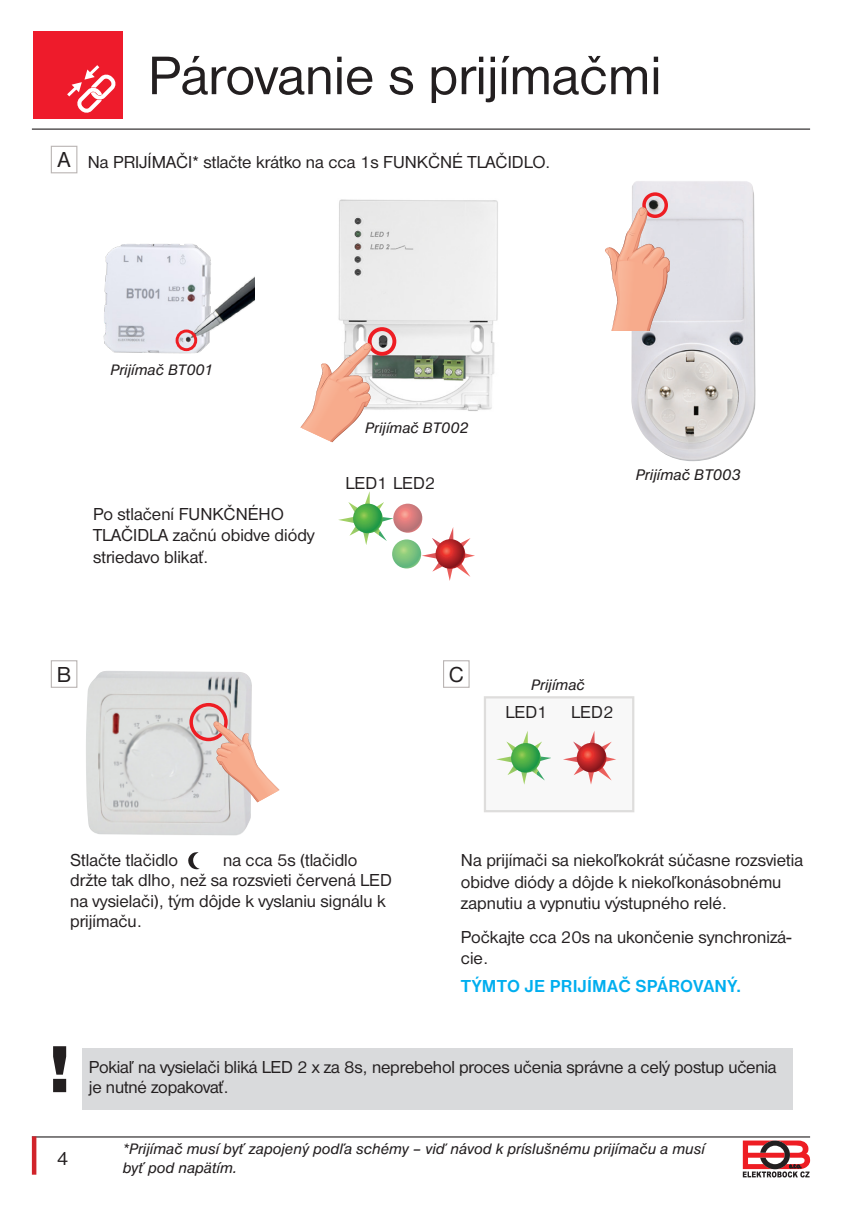
<style>
.page{position:relative;width:842px;height:1212px;background:#fff}
.page>*{position:absolute;margin:0;border:0;box-sizing:border-box;transform-origin:0 0}
.Frutiger_zakl_8b{font:68.85px "Nimbus Sans DOT Blac";color:#231f20}
.Hlavni_nadpis{font:56.25px "Nimbus Sans DOT";color:#231f20}
.Hlavni_nadpis_kopie{font:22.5px "Nimbus Sans DOT";color:#231f20}
.t1{font:20.25px "Nimbus Sans DOT";color:#231f20}
.M_zakladni{font:18px/21.6px "Nimbus Sans DOT";color:#231f20}
.M_zakladni-2{font:700 18px "Nimbus Sans DOT";letter-spacing:.015em;color:#00aeef}
.t2{font:italic 15.97px "Nimbus Sans DOT";color:#231f20}
.t3{font:italic 15.75px/18.9px "Nimbus Sans DOT";color:#231f20}
</style>
<div class="page">
<hr style="left:32px;top:1136px;width:778px;height:1px;background:#231f20">
<hr style="left:32px;top:1136px;width:4px;height:39px;background:#d1232a">
<svg style="left:743px;top:1140px;width:67px;height:37px"></svg>
<img style="left:86px;top:671px;width:166px;height:165px">
<div style="left:33px;top:32px;width:89px;height:87px;background:#ee1b2b"></div>
<svg style="left:67px;top:65px;width:49px;height:48px"></svg>
<img style="left:103px;top:244px;width:151px;height:110px">
<div style="left:176px;top:330px;width:21px;height:21px;border:3px solid #ee1d23;border-radius:50%"></div>
<img style="left:338px;top:199px;width:160px;height:212px">
<div style="left:368px;top:327px;width:28px;height:29px;border:4px solid #ee1d23;border-radius:50%"></div>
<img style="left:631px;top:181px;width:125px;height:280px">
<div style="left:642px;top:192px;width:26px;height:26px;border:3px solid #ee1d23;border-radius:50%"></div>
<svg style="left:338px;top:491px;width:54px;height:54px"></svg>
<svg style="left:353px;top:504px;width:30px;height:29px"></svg>
<svg style="left:422px;top:527px;width:53px;height:54px"></svg>
<svg style="left:436px;top:539px;width:29px;height:30px"></svg>
<svg style="left:300px;top:340px;width:72px;height:103px"></svg>
<svg style="left:605px;top:205px;width:65px;height:126px"></svg>
<div style="left:51px;top:146px;width:26px;height:27px;border:1px solid #bab5b4"></div>
<svg style="left:393px;top:504px;width:29px;height:29px"></svg>
<svg style="left:392px;top:539px;width:29px;height:29px"></svg>
<hr style="left:32px;top:129px;width:778px;height:1px;background:#231f20">
<div style="left:484px;top:696px;width:150px;height:116px;background:#f8f8f8;border:2px solid #dedddc"></div>
<div style="left:51px;top:660px;width:26px;height:28px;border:1px solid #bab5b4"></div>
<div style="left:443px;top:660px;width:27px;height:28px;border:1px solid #bab5b4"></div>
<svg style="left:496px;top:731px;width:54px;height:54px"></svg>
<svg style="left:511px;top:743px;width:30px;height:30px"></svg>
<svg style="left:563px;top:731px;width:53px;height:53px"></svg>
<svg style="left:577px;top:743px;width:29px;height:29px"></svg>
<div style="left:83px;top:1048px;width:710px;height:62px;background:#d9dadc"></div>
<svg style="left:188px;top:852px;width:12px;height:17px"></svg>
<div style="left:189px;top:703px;width:39px;height:38px;border:3px solid #ee1d23;border-radius:50%"></div>
<svg style="left:213px;top:719px;width:67px;height:91px"></svg>
<p class="Hlavni_nadpis" style="left:148px;top:44px;width:515px">Párovanie s prijímačmi</p>
<p class="Hlavni_nadpis_kopie" style="left:58px;top:147px;width:14px">A</p>
<p class="M_zakladni" style="left:88px;top:151px;width:464px">Na PRIJÍMAČI* stlačte krátko na cca 1s FUNKČNÉ TLAČIDLO.</p>
<p class="t3" style="left:110px;top:360px;width:104px">Prijímač BT001</p>
<p class="M_zakladni" style="left:93px;top:503px;width:223px">Po stlačení FUNKČNÉHO<br>TLAČIDLA začnú obidve diódy striedavo blikať.</p>
<p class="t3" style="left:365px;top:419px;width:105px">Prijímač BT002</p>
<p class="M_zakladni" style="left:346px;top:472px;width:91px">LED1 LED2</p>
<p class="t2" style="left:636px;top:466px;width:107px">Prijímač BT003</p>
<p class="Hlavni_nadpis_kopie" style="left:57px;top:661px;width:16px">B</p>
<p class="Hlavni_nadpis_kopie" style="left:449px;top:661px;width:17px">C</p>
<p class="t3" style="left:531px;top:675px;width:55px">Prijímač</p>
<p class="M_zakladni" style="left:505px;top:702px;width:44px">LED1</p>
<p class="M_zakladni" style="left:571px;top:702px;width:44px">LED2</p>
<p class="M_zakladni" style="left:70px;top:849px;width:109px">Stlačte tlačidlo</p>
<p class="M_zakladni" style="left:70px;top:850px;width:323px;line-height:20.2px;text-indent:153px">na cca 5s (tlačidlo držte tak dlho, než sa rozsvieti červená LED na vysielači), tým dôjde k vyslaniu signálu k prijímaču.</p>
<p class="M_zakladni" style="left:461px;top:849px;width:344px">Na prijímači sa niekoľkokrát súčasne rozsvietia obidve diódy a dôjde k niekoľkonásobnému</p>
<p class="M_zakladni" style="left:461px;top:893px;width:268px">zapnutiu a vypnutiu výstupného relé.</p>
<p class="M_zakladni" style="left:461px;top:926px;width:332px">Počkajte cca 20s na ukončenie synchronizá&shy;cie.</p>
<p class="M_zakladni-2" style="left:461px;top:976px;width:282px">TÝMTO JE PRIJÍMAČ SPÁROVANÝ.</p>
<p class="Frutiger_zakl_8b" style="left:49px;top:1029px;width:23px">!</p>
<p class="t1" style="left:57px;top:1147px;width:13px">4</p>
<p class="M_zakladni" style="left:89px;top:1056px;width:689px">Pokiaľ na vysielači bliká LED 2 x za 8s, neprebehol proces učenia správne a celý postup učenia</p>
<p class="M_zakladni" style="left:89px;top:1076px;width:141px">je nutné zopakovať.</p>
<p class="t3" style="left:123px;top:1139px;width:584px">*Prijímač musí byť zapojený podľa schémy – viď návod k príslušnému prijímaču a musí byť pod napätím.</p>
</div>
